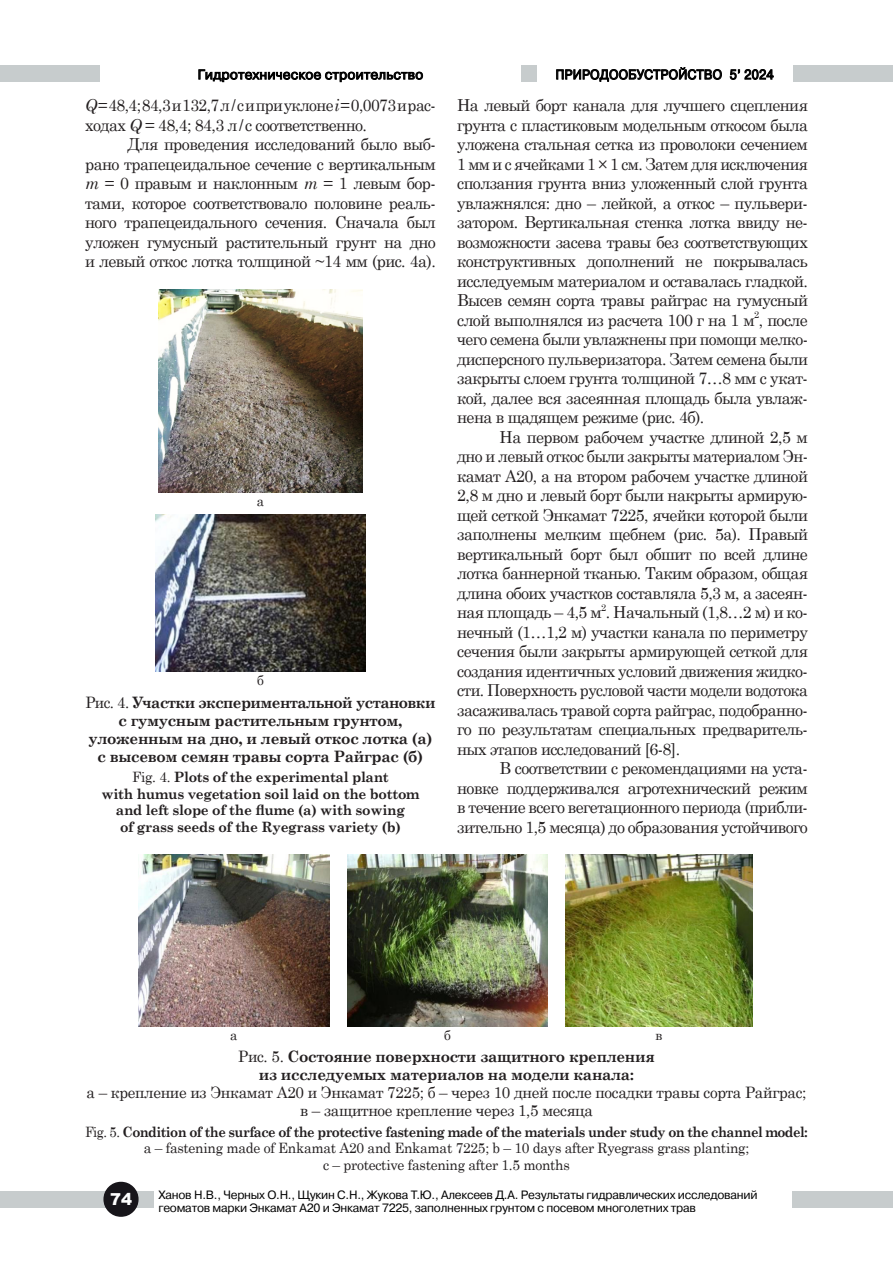
<style>
.page{position:relative;width:893px;height:1263px;background:#fff}
.page>*{position:absolute;margin:0;border:0;box-sizing:border-box;transform-origin:0 0}
.t1{font:16.5px/19.5px "Century Schoolbook";letter-spacing:-.035em;color:#231f20;text-align:justify}
.t2{font:16.5px/19.5px "Century Schoolbook";letter-spacing:-.035em;color:#231f20;scale:.95 1}
.t3{font:900 16.5px "Arial";color:#fff}
.t4{font:700 15.75px/18px "Century Schoolbook";letter-spacing:-.02em;color:#231f20;text-align:center;scale:.96 1}
.t5{font:15.75px/18px "Century Schoolbook";letter-spacing:-.02em;color:#231f20;text-align:center}
.t6{font:700 15.75px/18px "Century Schoolbook";letter-spacing:-.02em;color:#231f20;text-align:center}
.t7{font:14.25px/16.5px "Century Schoolbook";letter-spacing:-.02em;color:#231f20;text-align:center;scale:.92 1}
.t8{font:700 14.25px/16.5px "Century Schoolbook";letter-spacing:-.02em;color:#231f20;text-align:center}
.t9{font:13.5px "Pragmatica C";letter-spacing:.02em;color:#000}
.t10{font:13.5px "Pragmatica C";letter-spacing:.02em;color:#000;scale:.91 1}
.t11{font:13.5px "Century Schoolbook";color:#231f20}
.t12{font:12px/12.8px "Pragmatica C";letter-spacing:-.02em;color:#000}
.t13{font:9.6px "Century Schoolbook";color:#231f20}
.s1{font-style:italic}
.s2{font-weight:400}
.s3{font-weight:700}
</style>
<div class="page">
<div style="left:0;top:65px;width:893px;height:16px;background:#c7cccd"></div>
<div style="left:537px;top:65px;width:255px;height:16px;background:#fff"></div>
<svg style="left:556px;top:67px;width:166px;height:15px"></svg>
<svg style="left:730px;top:69px;width:44px;height:11px"></svg>
<div style="left:0;top:1192px;width:893px;height:16px;background:#c7cccd"></div>
<svg style="left:103px;top:1181px;width:36px;height:36px"></svg>
<div style="left:100px;top:65px;width:421px;height:16px;background:#fff"></div>
<svg style="left:198px;top:69px;width:225px;height:13px"></svg>
<div style="left:154px;top:1182px;width:637px;height:36px;background:#fff"></div>
<img style="left:158px;top:289px;width:205px;height:204px">
<img style="left:156px;top:515px;width:209px;height:157px">
<img style="left:138px;top:855px;width:191px;height:171px">
<img style="left:347px;top:855px;width:201px;height:171px">
<img style="left:565px;top:855px;width:188px;height:171px">
<p class="t9" style="left:198px;top:67px;width:227px">Гидротехническое строительство</p>
<p class="t2" style="left:85px;top:94px;width:371px"><span class="s1">Q</span> = 48,4; 84,3 и 132,7 л/с и при уклоне <span class="s1">i</span> = 0,0073 и рас&shy;ходах <span class="s1">Q</span> = 48,4; 84,3 л/с соответственно.</p>
<p class="t1" style="left:85px;top:133px;width:352px;text-indent:43px">Для проведения исследований было выб&shy;рано трапецеидальное сечение с вертикальным <span class="s1">m</span> = 0 правым и наклонным <span class="s1">m</span> = 1 левым бор&shy;тами, которое соответствовало половине реаль&shy;ного трапецеидального сечения. Сначала был уложен гумусный растительный грунт на дно и левый откос лотка толщиной ~14 мм (рис. 4а).</p>
<p class="t11" style="left:257px;top:490px;width:9px">а</p>
<p class="t11" style="left:257px;top:669px;width:8px">б</p>
<p class="t4" style="left:85px;top:692px;width:366px"><span class="s2">Рис. 4.</span> Участки экспериментальной установки с гумусным растительным грунтом, уложенным на дно, и левый откос лотка (а) с высевом семян травы сорта Райграс (б)</p>
<p class="t8" style="left:101px;top:768px;width:320px"><span class="s2">Fig. 4.</span> Plots of the experimental plant<br>with humus vegetation soil laid on the bottom and left slope of the flume (a) with sowing<br>of grass seeds of the Ryegrass variety (b)</p>
<p class="t10" style="left:556px;top:67px;width:241px">ПРИРОДООБУСТРОЙСТВО 5’ 2024</p>
<p class="t1" style="left:457px;top:94px;width:352px">На левый борт канала для лучшего сцепления грунта с пластиковым модельным откосом была уложена стальная сетка из проволоки сечением 1 мм и с ячейками 1 × 1 см. Затем для исключения сползания грунта вниз уложенный слой грунта увлажнялся: дно – лейкой, а откос – пульвери&shy;затором. Вертикальная стенка лотка ввиду не&shy;возможности засева травы без соответствующих конструктивных дополнений не покрывалась исследуемым материалом и оставалась гладкой.<br>Высев семян сорта травы райграс на гумусный слой выполнялся из расчета 100 г на 1 м , после</p>
<p class="t13" style="left:754px;top:307px;width:7px">2</p>
<p class="t2" style="left:457px;top:328px;width:371px;text-align:justify">чего семена были увлажнены при помощи мелко&shy;дисперсного пульверизатора. Затем семена были закрыты слоем грунта толщиной 7…8 мм с укат&shy;кой, далее вся засеянная площадь была увлаж&shy;нена в щадящем режиме (рис. 4б).</p>
<p class="t1" style="left:457px;top:425px;width:352px;text-indent:43px">На первом рабочем участке длиной 2,5 м дно и левый откос были закрыты материалом Эн&shy;камат А20, а на втором рабочем участке длиной 2,8 м дно и левый борт были накрыты армирую&shy;щей сеткой Энкамат 7225, ячейки которой были заполнены мелким щебнем (рис. 5а). Правый вертикальный борт был обшит по всей длине лотка баннерной тканью. Таким образом, общая длина обоих участков составляла 5,3 м, а засеян&shy;ная площадь – 4,5 м<sup>2</sup>. Начальный (1,8…2 м) и ко&shy;нечный (1…1,2 м) участки канала по периметру сечения были закрыты армирующей сеткой для создания идентичных условий движения жидко&shy;сти. Поверхность русловой части модели водотока засаживалась травой сорта райграс, подобранно&shy;го по результатам специальных предваритель&shy;ных этапов исследований [6-8].</p>
<p class="t1" style="left:457px;top:757px;width:352px;text-indent:43px">В соответствии с рекомендациями на уста&shy;новке поддерживался агротехнический режим в течение всего вегетационного периода (прибли&shy;зительно 1,5 месяца) до образования устойчивого</p>
<p class="t11" style="left:230px;top:1023px;width:9px">а</p>
<p class="t11" style="left:444px;top:1023px;width:8px">б</p>
<p class="t11" style="left:656px;top:1023px;width:9px">в</p>
<p class="t6" style="left:238px;top:1046px;width:418px"><span class="s2">Рис. 5.</span> Состояние поверхности защитного крепления из исследуемых материалов на модели канала:</p>
<p class="t5" style="left:87px;top:1082px;width:721px">а – крепление из Энкамат А20 и Энкамат 7225; б – через 10 дней после посадки травы сорта Райграс; в – защитное крепление через 1,5 месяца</p>
<p class="t7" style="left:85px;top:1122px;width:787px">Fig. 5. <span class="s3">Condition of the surface of the protective fastening made of the materials under study on the channel model: </span>a – fastening made of Enkamat A20 and Enkamat 7225; b – 10 days after Ryegrass grass planting;<br>c – protective fastening after 1.5 months</p>
<p class="t3" style="left:110px;top:1187px;width:24px">74</p>
<p class="t12" style="left:158px;top:1188px;width:601px">Ханов Н.В., Черных О.Н., Щукин С.Н., Жукова Т.Ю., Алексеев Д.А. Результаты гидравлических исследований геоматов марки Энкамат А20 и Энкамат 7225, заполненных грунтом с посевом многолетних трав</p>
</div>
